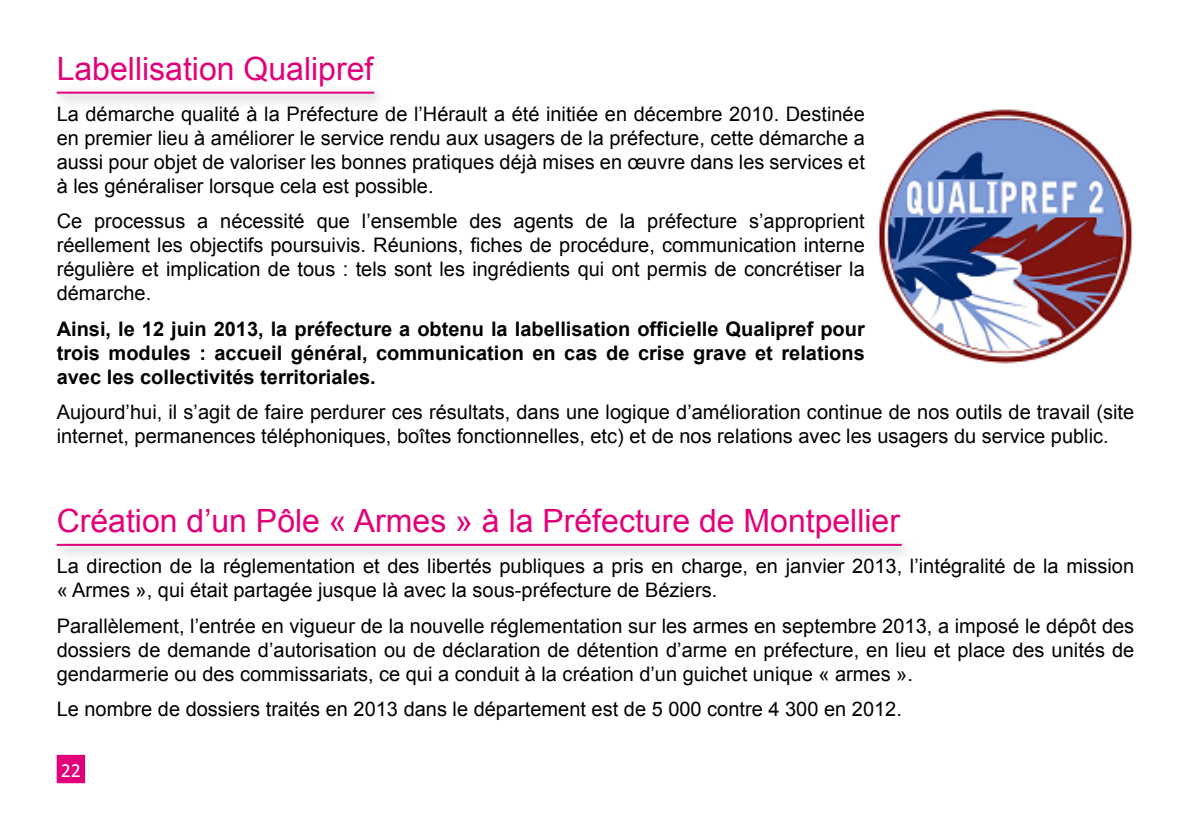
<style>
.page{position:relative;width:1191px;height:840px;background:#fff}
.page>*{position:absolute;margin:0;border:0;box-sizing:border-box;transform-origin:0 0}
.t1{font:32px "Arial";color:#e2007a}
.t2{font:20px/24px "Arial";color:#000;text-align:justify}
.t3{font:700 20px/24px "Arial";color:#000;text-align:justify}
.t4{font:20px "Calibri";color:#fff}
</style>
<div class="page">
<div style="left:51px;top:85px;width:337px;height:23px;background:#f4f4f4"></div>
<hr style="left:57px;top:92px;width:317px;height:2px;background:#e2007a">
<img style="left:879px;top:109px;width:253px;height:255px">
<div style="left:51px;top:536px;width:864px;height:24px;background:#000;opacity:.55"></div>
<hr style="left:57px;top:543px;width:844px;height:2px;background:#e2007a">
<div style="left:58px;top:755px;width:26px;height:26px;background:#e2007a"></div>
<div style="left:57px;top:754px;width:28px;height:28px;border:2px solid #e2007a"></div>
<h1 class="t1" style="left:57px;top:48px;width:318px">Labellisation Qualipref</h1>
<p class="t2" style="left:57px;top:102px;width:809px">La démarche qualité à la Préfecture de l’Hérault a été initiée en décembre 2010. Destinée en premier lieu à améliorer le service rendu aux usagers de la préfecture, cette démarche a aussi pour objet de valoriser les bonnes pratiques déjà mises en œuvre dans les services et à les généraliser lorsque cela est possible.</p>
<p class="t2" style="left:57px;top:209px;width:809px">Ce processus a nécessité que l’ensemble des agents de la préfecture s’approprient réellement les objectifs poursuivis. Réunions, fiches de procédure, communication interne régulière et implication de tous : tels sont les ingrédients qui ont permis de concrétiser la démarche.</p>
<p class="t3" style="left:57px;top:317px;width:809px">Ainsi, le 12 juin 2013, la préfecture a obtenu la labellisation officielle Qualipref pour trois modules : accueil général, communication en cas de crise grave et relations avec les collectivités territoriales.</p>
<p class="t2" style="left:57px;top:400px;width:1079px">Aujourd’hui, il s’agit de faire perdurer ces résultats, dans une logique d’amélioration continue de nos outils de travail (site internet, permanences téléphoniques, boîtes fonctionnelles, etc) et de nos relations avec les usagers du service public.</p>
<h1 class="t1" style="left:57px;top:500px;width:845px">Création d’un Pôle « Armes » à la Préfecture de Montpellier</h1>
<p class="t2" style="left:57px;top:554px;width:1079px">La direction de la réglementation et des libertés publiques a pris en charge, en janvier 2013, l’intégralité de la mission « Armes », qui était partagée jusque là avec la sous-préfecture de Béziers.</p>
<p class="t2" style="left:57px;top:613px;width:1079px">Parallèlement, l’entrée en vigueur de la nouvelle réglementation sur les armes en septembre 2013, a imposé le dépôt des dossiers de demande d’autorisation ou de déclaration de détention d’arme en préfecture, en lieu et place des unités de gendarmerie ou des commissariats, ce qui a conduit à la création d’un guichet unique « armes ».</p>
<p class="t2" style="left:57px;top:697px;width:846px">Le nombre de dossiers traités en 2013 dans le département est de 5 000 contre 4 300 en 2012.</p>
<p class="t4" style="left:61px;top:756px;width:22px">22</p>
</div>
